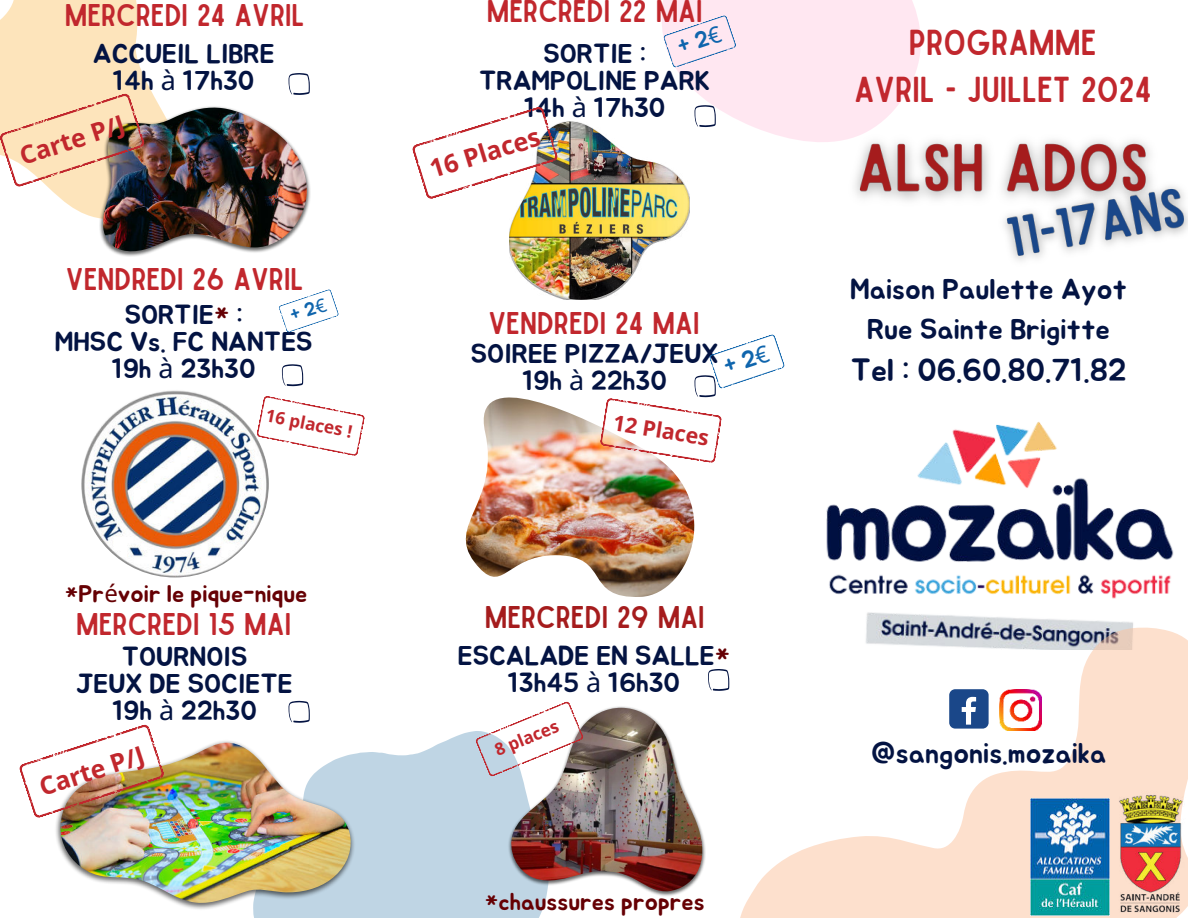
<style>
.page{position:relative;width:1188px;height:918px;background:#fff}
.page>*{position:absolute;margin:0;border:0;box-sizing:border-box;transform-origin:0 0}
.t1{font:34.5px/47.2px "Sailors";color:#c1272d;text-align:center}
.t2{font:31.5px "Jua";color:#031342}
.t3{font:30px "Sailors";color:#c1272d}
.t4{font:30px "Sailors";color:#a51c1d}
.t5{font:28.5px/39.3px "Jua";color:#031342;text-align:center}
.t6{font:27px/27px "Jua";color:#031342;text-align:center}
.t7{font:700 25.05px "Open Sans";color:#c1272d}
.t8{font:700 24.9px "Open Sans";color:#c1272d}
.t9{font:24px "Jua";color:#660004}
.t10{font:700 21.3px "Open Sans";color:#c1272d}
.t11{font:700 17.25px "Open Sans";color:#c1272d}
.t12{font:700 16.95px "Open Sans";color:#c1272d}
.s1{font-family:"Noto Sans"}
.s2{color:#660004}
</style>
<div class="page">
<img style="left:826px;top:421px;width:348px;height:206px">
<svg style="left:740px;top:627px;width:448px;height:291px"></svg>
<img style="left:1063px;top:768px;width:125px;height:150px">
<img style="left:1030px;top:798px;width:79px;height:117px">
<img style="left:99px;top:106px;width:211px;height:150px">
<img style="left:102px;top:108px;width:205px;height:143px">
<svg style="left:253px;top:731px;width:294px;height:187px;background:#c5d9e6"></svg>
<img style="left:509px;top:122px;width:180px;height:178px">
<svg style="left:415px;top:134px;width:55px;height:65px"></svg>
<img style="left:0;top:0;width:185px;height:220px">
<svg style="left:289px;top:73px;width:21px;height:22px"></svg>
<svg style="left:282px;top:364px;width:21px;height:22px"></svg>
<div style="left:949px;top:689px;width:40px;height:40px;background:#1a4789;border-radius:6px"></div>
<svg style="left:962px;top:697px;width:14px;height:28px"></svg>
<img style="left:1000px;top:689px;width:41px;height:42px">
<img style="left:466px;top:397px;width:229px;height:200px">
<img style="left:56px;top:739px;width:300px;height:171px">
<img style="left:61px;top:742px;width:289px;height:163px">
<img style="left:81px;top:390px;width:188px;height:187px;border-radius:50%">
<svg style="left:256px;top:397px;width:39px;height:46px"></svg>
<svg style="left:289px;top:701px;width:21px;height:22px"></svg>
<svg style="left:22px;top:752px;width:56px;height:67px"></svg>
<img style="left:855px;top:140px;width:295px;height:61px">
<img style="left:987px;top:168px;width:201px;height:93px">
<svg style="left:600px;top:400px;width:42px;height:51px"></svg>
<svg style="left:708px;top:669px;width:21px;height:22px"></svg>
<img style="left:507px;top:705px;width:199px;height:191px">
<img style="left:507px;top:708px;width:198px;height:183px">
<svg style="left:477px;top:727px;width:44px;height:50px"></svg>
<svg style="left:279px;top:295px;width:54px;height:33px"></svg>
<svg style="left:654px;top:0;width:270px;height:148px"></svg>
<svg style="left:695px;top:342px;width:82px;height:55px"></svg>
<p class="t3" style="left:65px;top:-6px;width:241px">MERCREDI 24 AVRIL</p>
<p class="t6" style="left:93px;top:41px;width:183px">ACCUEIL LIBRE<br>14h <span class="s1">à</span> 17h30</p>
<p class="t8" style="left:15px;top:140px;width:110px;rotate:-18deg">Carte P/J</p>
<p class="t3" style="left:66px;top:258px;width:239px">VENDREDI 26 AVRIL</p>
<p class="t6" style="left:55px;top:302px;width:259px">SORTIE<span class="s2">*</span> :<br>MHSC Vs. FC NANTES<br>19h <span class="s1">à</span> 23h30</p>
<p class="t11" style="left:268px;top:403px;width:89px;rotate:11deg">16 places !</p>
<p class="t9" style="left:65px;top:581px;width:244px">*Pr<span class="s1">é</span>voir le pique-nique</p>
<p class="t3" style="left:76px;top:603px;width:216px">MERCREDI 15 MAI</p>
<p class="t6" style="left:77px;top:644px;width:217px">TOURNOIS<br>JEUX DE SOCIETE<br>19h <span class="s1">à</span> 22h30</p>
<p class="t8" style="left:35px;top:771px;width:110px;rotate:-18deg">Carte P/J</p>
<p class="t3" style="left:487px;top:-11px;width:217px">MERCREDI 22 MAI</p>
<p class="t6" style="left:479px;top:41px;width:232px">SORTIE :<br>TRAMPOLINE PARK<br>14h <span class="s1">à</span> 17h30</p>
<p class="t7" style="left:425px;top:152px;width:115px;rotate:-17deg">16 Places</p>
<p class="t3" style="left:489px;top:301px;width:212px">VENDREDI 24 MAI</p>
<p class="t6" style="left:471px;top:341px;width:249px">SOIREE PIZZA/JEUX<br>19h <span class="s1">à</span> 22h30</p>
<p class="t10" style="left:616px;top:408px;width:98px;rotate:9deg">12 Places</p>
<p class="t4" style="left:485px;top:596px;width:221px">MERCREDI 29 MAI</p>
<p class="t6" style="left:458px;top:644px;width:274px">ESCALADE EN SALLE<span class="s2">*<br></span>13h45 <span class="s1">à</span> 16h30</p>
<p class="t12" style="left:491px;top:739px;width:69px;rotate:-22deg">8 places</p>
<p class="t9" style="left:485px;top:889px;width:221px">*chaussures propres</p>
<p class="t1" style="left:854px;top:17px;width:299px">PROGRAMME<br>AVRIL - JUILLET 2024</p>
<p class="t5" style="left:850px;top:271px;width:278px">Maison Paulette Ayot<br>Rue Sainte Brigitte</p>
<p class="t2" style="left:851px;top:354px;width:277px">Tel : 06.60.80.71.82</p>
<p class="t5" style="left:871px;top:735px;width:237px">@sangonis.mozaika</p>
</div>
